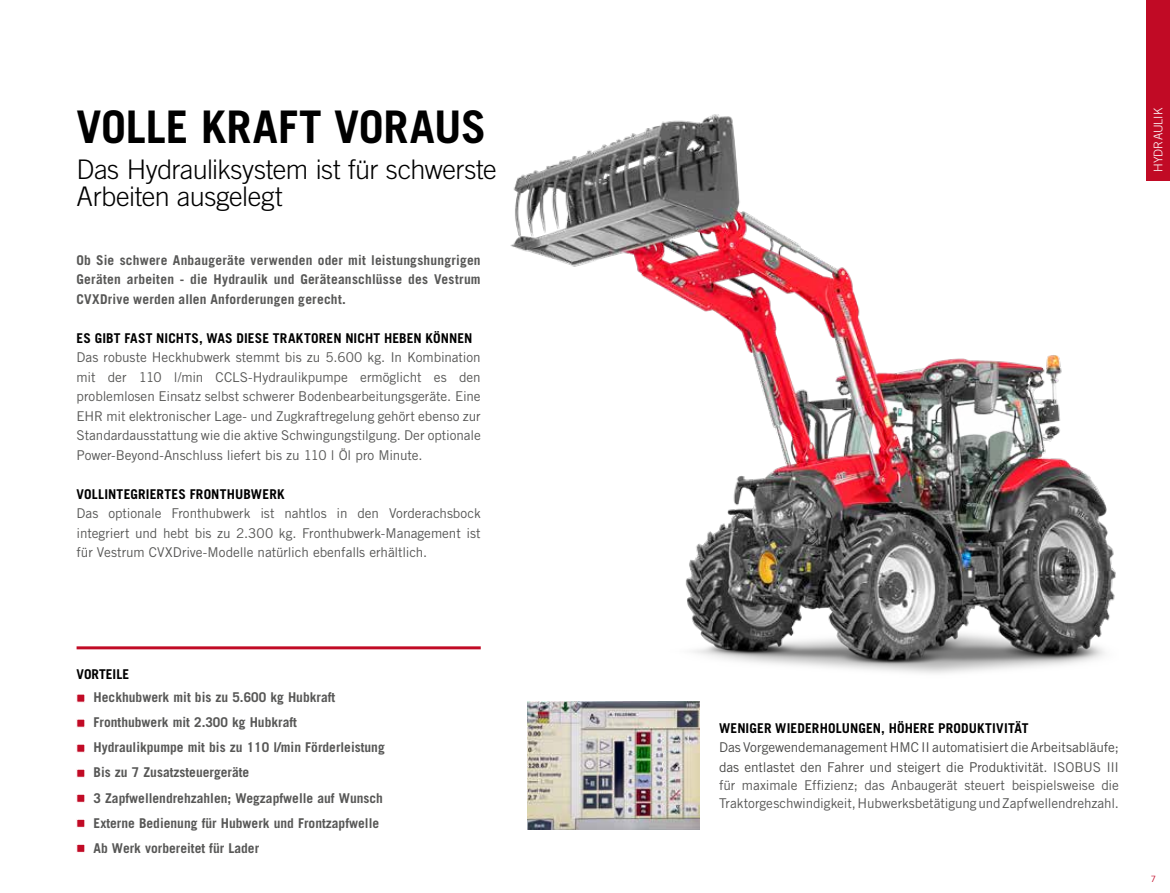
<style>
.page{position:relative;width:1170px;height:893px;background:#fff}
.page>*{position:absolute;margin:0;border:0;box-sizing:border-box;transform-origin:0 0}
.t1{font:700 45px "Trade Gothic LT Pro";color:#000}
.t2{font:300 27px/27px "Trade Gothic LT Pro";letter-spacing:-.02em;color:#000}
.t3{font:13.5px/19.5px "Trade Gothic LT Pro";letter-spacing:-.005em;color:#575756;text-align:justify}
.t4{font:700 13.5px/25px "Trade Gothic LT Pro";color:#575756}
.t5{font:700 13.5px "Trade Gothic LT Std";letter-spacing:.01em;color:#000}
.t6{font:13.5px/19.5px "Trade Gothic LT Std";letter-spacing:-.005em;color:#4a4a49}
.t7{font:700 13.5px "Trade Gothic LT Pro";color:#000}
.t8{font:300 12px "Trade Gothic LT Pro";letter-spacing:.005em;color:#fff}
.t9{font:8.7px "Trade Gothic LT Pro";color:#c10a27}
.s1{font-family:"Trade Gothic LT Pro";color:#575756}
</style>
<div class="page">
<div style="left:77px;top:694px;width:8px;height:8px;background:#c10a25"></div>
<div style="left:77px;top:719px;width:8px;height:8px;background:#c10a25"></div>
<div style="left:77px;top:744px;width:8px;height:8px;background:#c10a25"></div>
<div style="left:77px;top:769px;width:8px;height:8px;background:#c10a25"></div>
<div style="left:77px;top:794px;width:8px;height:8px;background:#c10a25;border:1px solid #fff"></div>
<div style="left:77px;top:819px;width:8px;height:8px;background:#c10a25;border:1px solid #fff"></div>
<div style="left:77px;top:844px;width:8px;height:8px;background:#c10a25;border:1px solid #fff"></div>
<div style="left:1146px;top:0;width:23px;height:181px;background:#c10a25"></div>
<img style="left:438px;top:114px;width:678px;height:669px">
<img style="left:527px;top:702px;width:172px;height:127px">
<h1 class="t1" style="left:77px;top:99px;width:411px">VOLLE KRAFT VORAUS</h1>
<h2 class="t2" style="left:77px;top:156px;width:421px">Das Hydrauliksystem ist für schwerste<br>Arbeiten ausgelegt</h2>
<p class="t4" style="left:77px;top:250px;width:405px;line-height:19.5px;text-align:justify">Ob Sie schwere Anbaugeräte verwenden oder mit leistungshungrigen Geräten arbeiten - die Hydraulik und Geräteanschlüsse des Vestrum CVXDrive werden allen Anforderungen gerecht.</p>
<p class="t5" style="left:77px;top:330px;width:397px">ES GIBT FAST NICHTS, WAS DIESE TRAKTOREN NICHT HEBEN KÖNNEN</p>
<p class="t3" style="left:77px;top:348px;width:405px">Das robuste Heckhubwerk stemmt bis zu 5.600 kg. In Kombination mit der 110 l/min CCLS-Hydraulikpumpe ermöglicht es den problemlosen Einsatz selbst schwerer Bodenbearbeitungsgeräte. Eine EHR mit elektronischer Lage- und Zugkraftregelung gehört ebenso zur Standardausstattung wie die aktive Schwingungstilgung. Der optionale Power-Beyond-Anschluss liefert bis zu 110 l Öl pro Minute.</p>
<p class="t5" style="left:77px;top:486px;width:209px">VOLLINTEGRIERTES FRONTHUBWERK</p>
<p class="t3" style="left:77px;top:504px;width:405px">Das optionale Fronthubwerk ist nahtlos in den Vorderachsbock integriert und hebt bis zu 2.300 kg. Fronthubwerk-Management ist für Vestrum CVXDrive-Modelle natürlich ebenfalls erhältlich.</p>
<p class="t7" style="left:77px;top:666px;width:54px">VORTEILE</p>
<p class="t4" style="left:94px;top:685px;width:293px">Heckhubwerk mit bis zu 5.600 kg Hubkraft Fronthubwerk mit 2.300 kg Hubkraft Hydraulikpumpe mit bis zu 110 l/min Förderleistung Bis zu 7 Zusatzsteuergeräte<br>3 Zapfwellendrehzahlen; Wegzapfwelle auf Wunsch Externe Bedienung für Hubwerk und Frontzapfwelle Ab Werk vorbereitet für Lader</p>
<p class="t8" style="left:1151px;top:172px;width:66px;rotate:-90deg">HYDRAULIK</p>
<p class="t5" style="left:719px;top:720px;width:311px">WENIGER WIEDERHOLUNGEN, HÖHERE PRODUKTIVITÄT</p>
<p class="t6" style="left:719px;top:738px;width:401px">Das Vorgewendemanagement HMC II automatisiert die Arbeitsabläufe; das entlastet den Fahrer und steigert die Produktivität<span class="s1">. ISOBUS III</span></p>
<p class="t3" style="left:719px;top:776px;width:401px;line-height:18px">für maximale Effizienz; das Anbaugerät steuert beispielsweise die<br>Traktorgeschwindigkeit, Hubwerksbetätigung und Zapfwellendrehzahl.</p>
<p class="t9" style="left:1150px;top:874px;width:7px">7</p>
</div>
